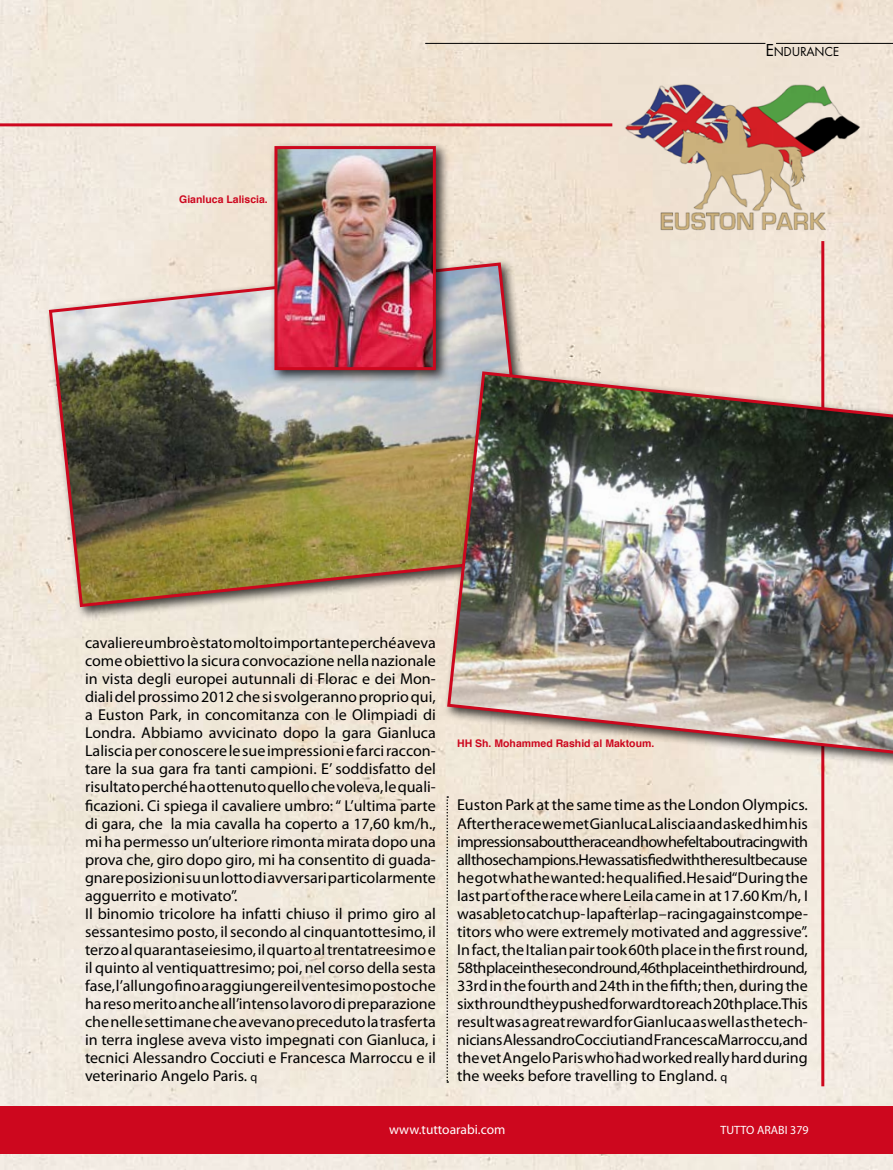
<style>
.page{position:relative;width:893px;height:1170px;background:#fff}
.page>*{position:absolute;margin:0;border:0;box-sizing:border-box;transform-origin:0 0}
.t1{font:15.75px/18px "Myriad Pro";color:#000}
.t2{font:13.5px "Myriad Pro";color:#fff}
.t3{font:13.5px "Futura T";letter-spacing:-.015em;color:#000}
.t4{font:12px "Myriad Pro";color:#fff}
.t5{font:700 10.5px "Helvetica";color:#cd071e}
.s1{font-size:18px}
.s2{font-size:12px}
</style>
<div class="page">
<img style="left:0;top:0;width:893px;height:1169px">
<hr style="left:776px;top:43px;width:117px;height:1px;background:#000">
<hr style="left:425px;top:43px;width:340px;height:1px;background:#000">
<div style="left:0;top:1106px;width:893px;height:47px;background:#cd071e"></div>
<div style="left:44px;top:257px;width:507px;height:370px;background:#000;opacity:.75"></div>
<img style="left:47px;top:261px;width:486px;height:347px">
<svg style="left:446px;top:796px;width:2px;height:286px"></svg>
<img style="left:619px;top:81px;width:248px;height:152px">
<hr style="left:0;top:123px;width:612px;height:3px;background:#cd071e">
<hr style="left:821px;top:241px;width:3px;height:845px;background:#cd071e">
<div style="left:442px;top:366px;width:451px;height:408px;background:#000;opacity:.75"></div>
<img style="left:445px;top:369px;width:448px;height:387px">
<div style="left:269px;top:141px;width:187px;height:249px;background:#000;opacity:.75"></div>
<img style="left:278px;top:150px;width:154px;height:216px">
<div style="left:274px;top:146px;width:162px;height:224px;border:3px solid #cd071e"></div>
<p class="t5" style="left:179px;top:190px;width:90px">Gianluca Laliscia.</p>
<p class="t3" style="left:765px;top:44px;width:75px"><span class="s1">E</span>NDURANCE</p>
<p class="t1" style="left:85px;top:633px;width:352px">cavaliere umbro è stato molto importante perché aveva come obiettivo la sicura convocazione nella nazionale in vista degli europei autunnali di Florac e dei Mon&shy;diali del prossimo 2012 che si svolgeranno proprio qui, a Euston Park, in concomitanza con le Olimpiadi di Londra. Abbiamo avvicinato dopo la gara Gianluca Laliscia per conoscere le sue impressioni e farci raccon&shy;tare la sua gara fra tanti campioni. E’ soddisfatto del risultato perché ha ottenuto quello che voleva, le quali&shy;ficazioni. Ci spiega il cavaliere umbro: “ L’ultima parte di gara, che la mia cavalla ha coperto a 17,60 km/h., mi ha permesso un’ulteriore rimonta mirata dopo una prova che, giro dopo giro, mi ha consentito di guada&shy;gnare posizioni su un lotto di avversari particolarmente agguerrito e motivato”.<br>Il binomio tricolore ha infatti chiuso il primo giro al sessantesimo posto, il secondo al cinquantottesimo, il terzo al quarantaseiesimo, il quarto al trentatreesimo e il quinto al ventiquattresimo; poi, nel corso della sesta fase, l’allungo fino a raggiungere il ventesimo posto che ha reso merito anche all’intenso lavoro di preparazione che nelle settimane che avevano preceduto la trasferta in terra inglese aveva visto impegnati con Gianluca, i tecnici Alessandro Cocciuti e Francesca Marroccu e il veterinario Angelo Paris. <span class="s2">q</span></p>
<p class="t5" style="left:457px;top:734px;width:199px">HH Sh. Mohammed Rashid al Maktoum.</p>
<p class="t1" style="left:457px;top:795px;width:352px;text-align:justify">Euston Park at the same time as the London Olympics.<br>After the race we met Gianluca Laliscia and asked him his impressions about the race and how he felt about racing with all those champions. He was satisfied with the result because he got what he wanted: he qualified. He said “During the last part of the race where Leila came in at 17.60 Km/h, I was able to catch up - lap after lap – racing against compe&shy;titors who were extremely motivated and aggressive”.<br>In fact, the Italian pair took 60th place in the first round, 58th place in the second round, 46th place in the third round, 33rd in the fourth and 24th in the fifth; then, during the sixth round they pushed forward to reach 20th place. This result was a great reward for Gianluca as well as the tech&shy;nicians Alessandro Cocciuti and Francesca Marroccu, and the vet Angelo Paris who had worked really hard during the weeks before travelling to England. <span class="s2">q</span></p>
<p class="t2" style="left:389px;top:1121px;width:118px">www.tuttoarabi.com</p>
<p class="t4" style="left:720px;top:1122px;width:90px">TUTTO ARABI 379</p>
</div>
